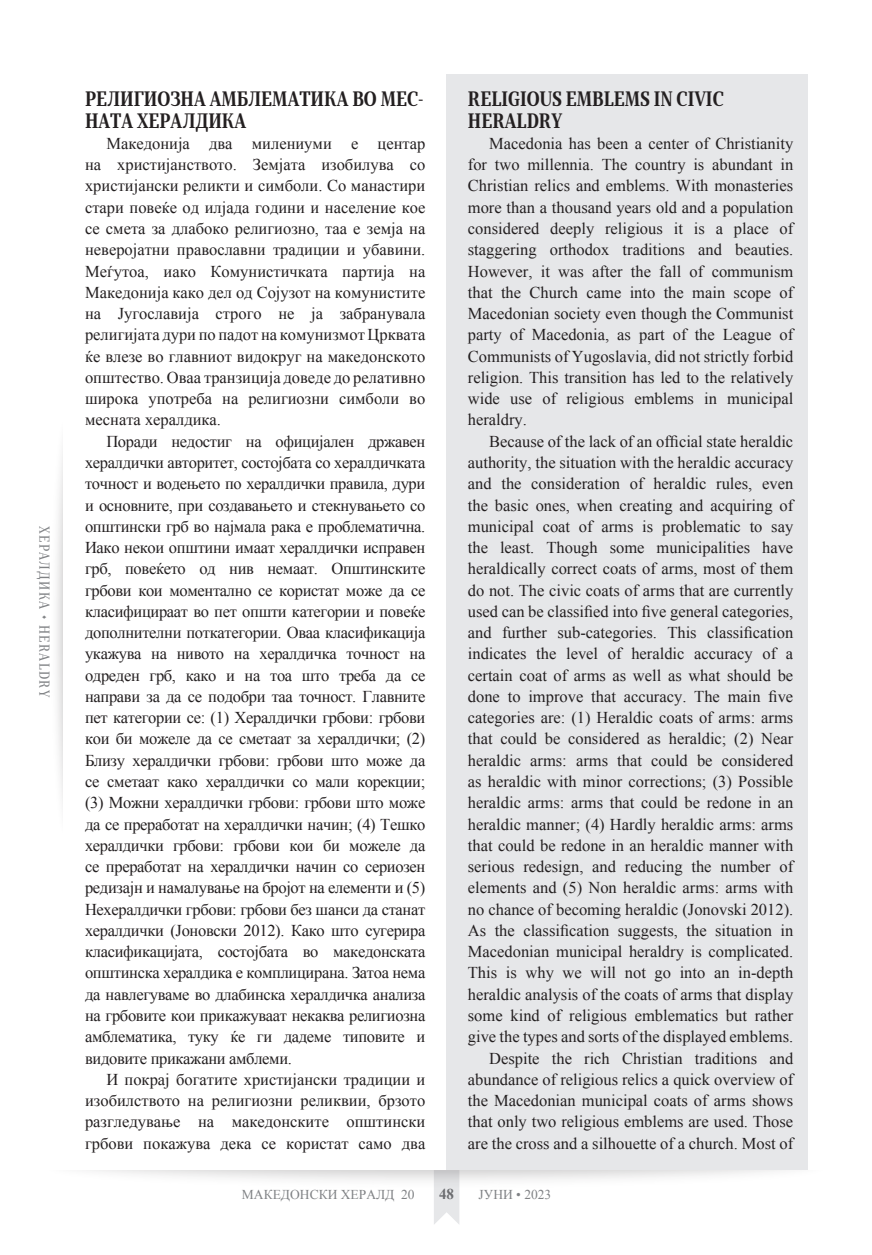
<style>
.page{position:relative;width:872px;height:1255px;background:#fff}
.page>*{position:absolute;margin:0;border:0;box-sizing:border-box;transform-origin:0 0}
.МЕЃУНАСЛОВ{font:700 19.5px/21.3px "Skola Serif Cn";color:#231f20}
._1_ГЛАВЕН_ТЕКСТ{font:16.5px/21.3px "Times New Roman";color:#231f20;text-align:justify}
.t1{font:700 15px "Times New Roman";color:#6c6d70}
.t2{font:13.5px "Times New Roman";color:#808285}
.t3{font:13.5px "Skola Serif Cn";letter-spacing:.1em;color:#808285}
</style>
<div class="page">
<img style="left:90px;top:1170px;width:692px;height:54px">
<div style="left:446px;top:74px;width:362px;height:1095px;background:#e6e7e9"></div>
<p class="t3" style="left:53px;top:526px;width:173px;rotate:90deg">ХЕРАЛДИКА • HERALDRY</p>
<p class="МЕЃУНАСЛОВ" style="left:85px;top:88px;width:340px">РЕЛИГИОЗНА АМБЛЕМАТИКА ВО МЕС-<br>НАТА ХЕРАЛДИКА</p>
<p class="_1_ГЛАВЕН_ТЕКСТ" style="left:85px;top:132px;width:342px;text-indent:21px">Македонија два милениуми е центар на христијанството. Земјата изобилува со христијански реликти и симболи. Со манастири стари повеќе од илјада години и население кое се смета за длабоко религиозно, таа е земја на неверојатни православни традиции и убавини.<br>Меѓутоа, иако Комунистичката партија на Македонија како дел од Сојузот на комунистите на Југославија строго не ја забранувала религијата дури по падот на комунизмот Црквата ќе влезе во главниот видокруг на македонското општество. Оваа транзиција доведе до релативно широка употреба на религиозни симболи во месната хералдика.</p>
<p class="_1_ГЛАВЕН_ТЕКСТ" style="left:85px;top:430px;width:342px;text-indent:21px">Поради недостиг на официјален државен хералдички авторитет, состојбата со хералдичката точност и водењето по хералдички правила, дури и основните, при создавањето и стекнувањето со општински грб во најмала рака е проблематична.<br>Иако некои општини имаат хералдички исправен грб, повеќето од нив немаат. Општинските грбови кои моментално се користат може да се класифицираат во пет општи категории и повеќе дополнителни поткатегории. Оваа класификација укажува на нивото на хералдичка точност на одреден грб, како и на тоа што треба да се направи за да се подобри таа точност. Главните пет категории се: (1) Хералдички грбови: грбови кои би можеле да се сметаат за хералдички; (2)<br>Близу хералдички грбови: грбови што може да се сметаат како хералдички со мали корекции; (3) Можни хералдички грбови: грбови што може да се преработат на хералдички начин; (4) Тешко хералдички грбови: грбови кои би можеле да се преработат на хералдички начин со сериозен редизајн и намалување на бројот на елементи и (5)<br>Нехералдички грбови: грбови без шанси да станат хералдички (Јоновски 2012). Како што сугерира класификацијата, состојбата во македонската општинска хералдика е комплицирана. Затоа нема да навлегуваме во длабинска хералдичка анализа на грбовите кои прикажуваат некаква религиозна амблематика, туку ќе ги дадеме типовите и видовите прикажани амблеми.</p>
<p class="_1_ГЛАВЕН_ТЕКСТ" style="left:85px;top:1068px;width:342px;text-indent:21px">И покрај богатите христијански традиции и изобилството на религиозни реликвии, брзото разгледување на македонските општински грбови покажува дека се користат само два</p>
<p class="МЕЃУНАСЛОВ" style="left:468px;top:88px;width:257px">RELIGIOUS EMBLEMS IN CIVIC<br>HERALDRY</p>
<p class="_1_ГЛАВЕН_ТЕКСТ" style="left:468px;top:132px;width:327px;text-indent:21px">Macedonia has been a center of Christianity for two millennia. The country is abundant in Christian relics and emblems. With monasteries more than a thousand years old and a population considered deeply religious it is a place of staggering orthodox traditions and beauties.<br>However, it was after the fall of communism that the Church came into the main scope of Macedonian society even though the Communist party of Macedonia, as part of the League of Communists of Yugoslavia, did not strictly forbid religion. This transition has led to the relatively wide use of religious emblems in municipal heraldry.</p>
<p class="_1_ГЛАВЕН_ТЕКСТ" style="left:468px;top:430px;width:327px;text-indent:21px">Because of the lack of an official state heraldic authority, the situation with the heraldic accuracy and the consideration of heraldic rules, even the basic ones, when creating and acquiring of municipal coat of arms is problematic to say the least. Though some municipalities have heraldically correct coats of arms, most of them do not. The civic coats of arms that are currently used can be classified into five general categories, and further sub-categories. This classification indicates the level of heraldic accuracy of a certain coat of arms as well as what should be done to improve that accuracy. The main five categories are: (1) Heraldic coats of arms: arms that could be considered as heraldic; (2) Near heraldic arms: arms that could be considered as heraldic with minor corrections; (3) Possible heraldic arms: arms that could be redone in an heraldic manner; (4) Hardly heraldic arms: arms that could be redone in an heraldic manner with serious redesign, and reducing the number of elements and (5) Non heraldic arms: arms with no chance of becoming heraldic (Jonovski 2012).<br>As the classification suggests, the situation in Macedonian municipal heraldry is complicated.<br>This is why we will not go into an in-depth heraldic analysis of the coats of arms that display some kind of religious emblematics but rather give the types and sorts of the displayed emblems.</p>
<p class="_1_ГЛАВЕН_ТЕКСТ" style="left:468px;top:1047px;width:327px;text-indent:21px">Despite the rich Christian traditions and abundance of religious relics a quick overview of the Macedonian municipal coats of arms shows that only two religious emblems are used. Those are the cross and a silhouette of a church. Most of</p>
<p class="t2" style="left:242px;top:1184px;width:174px">МАКЕДОНСКИ ХЕРАЛД 20</p>
<p class="t1" style="left:439px;top:1183px;width:16px">48</p>
<p class="t2" style="left:478px;top:1184px;width:74px">ЈУНИ • 2023</p>
</div>
